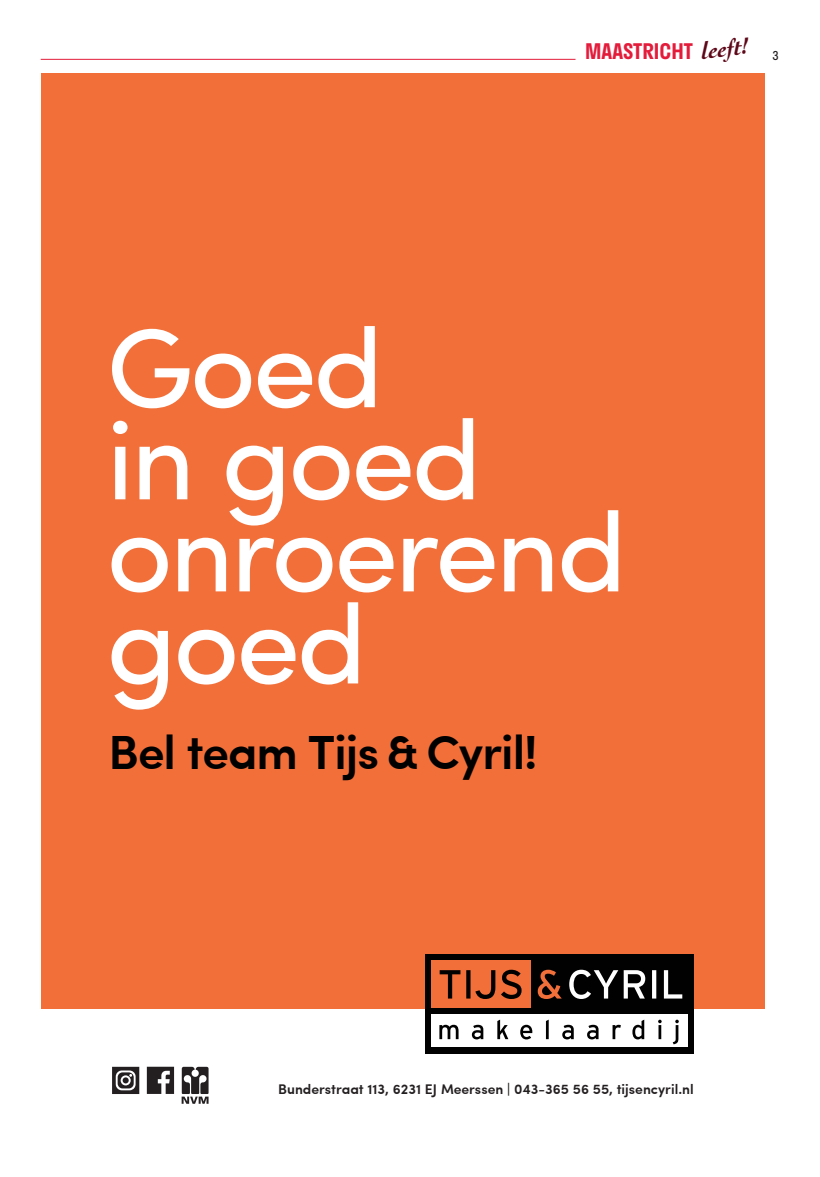
<style>
.page{position:relative;width:820px;height:1177px;background:#fff}
.page>*{position:absolute;margin:0;border:0;box-sizing:border-box;transform-origin:0 0}
.t1{font:112.5px/92px "Sofia Pro";letter-spacing:-.03em;color:#fff}
.t2{font:600 48px "Sofia Pro";letter-spacing:-.02em;color:#010101}
.t3{font:italic 700 24px "Cochin";color:#5d0718}
.t4{font:600 21px "Stratos";color:#e41c3b}
.t5{font:600 14px "Sofia Pro";color:#231f20}
.t6{font:12px "Stratos";color:#231f20}
</style>
<div class="page">
<div style="left:41px;top:73px;width:723px;height:936px;background:#f26f39"></div>
<svg style="left:147px;top:1066px;width:27px;height:27px"></svg>
<svg style="left:181px;top:1066px;width:27px;height:37px"></svg>
<div style="left:425px;top:954px;width:268px;height:99px;background:#010101"></div>
<div style="left:431px;top:960px;width:99px;height:47px;background:#f26f39"></div>
<svg style="left:569px;top:969px;width:113px;height:29px"></svg>
<svg style="left:537px;top:969px;width:24px;height:29px"></svg>
<svg style="left:439px;top:969px;width:82px;height:29px"></svg>
<div style="left:431px;top:1014px;width:256px;height:32px;background:#fff"></div>
<svg style="left:439px;top:1019px;width:239px;height:25px"></svg>
<svg style="left:112px;top:1066px;width:27px;height:27px"></svg>
<hr style="left:41px;top:59px;width:534px;height:1px;background:#e41c3b">
<h3 class="t4" style="left:585px;top:35px;width:109px">MAASTRICHT</h3>
<h3 class="t3" style="left:699px;top:35px;width:50px;rotate:-7deg">leeft!</h3>
<p class="t6" style="left:771px;top:45px;width:8px">3</p>
<h1 class="t1" style="left:106px;top:314px;width:522px">Goed<br>in goed onroerend goed</h1>
<h2 class="t2" style="left:108px;top:715px;width:430px">Bel team Tijs &amp; Cyril!</h2>
<p class="t5" style="left:278px;top:1078px;width:417px">Bunderstraat 113, 6231 EJ Meerssen | 043-365 56 55, tijsencyril.nl</p>
</div>
